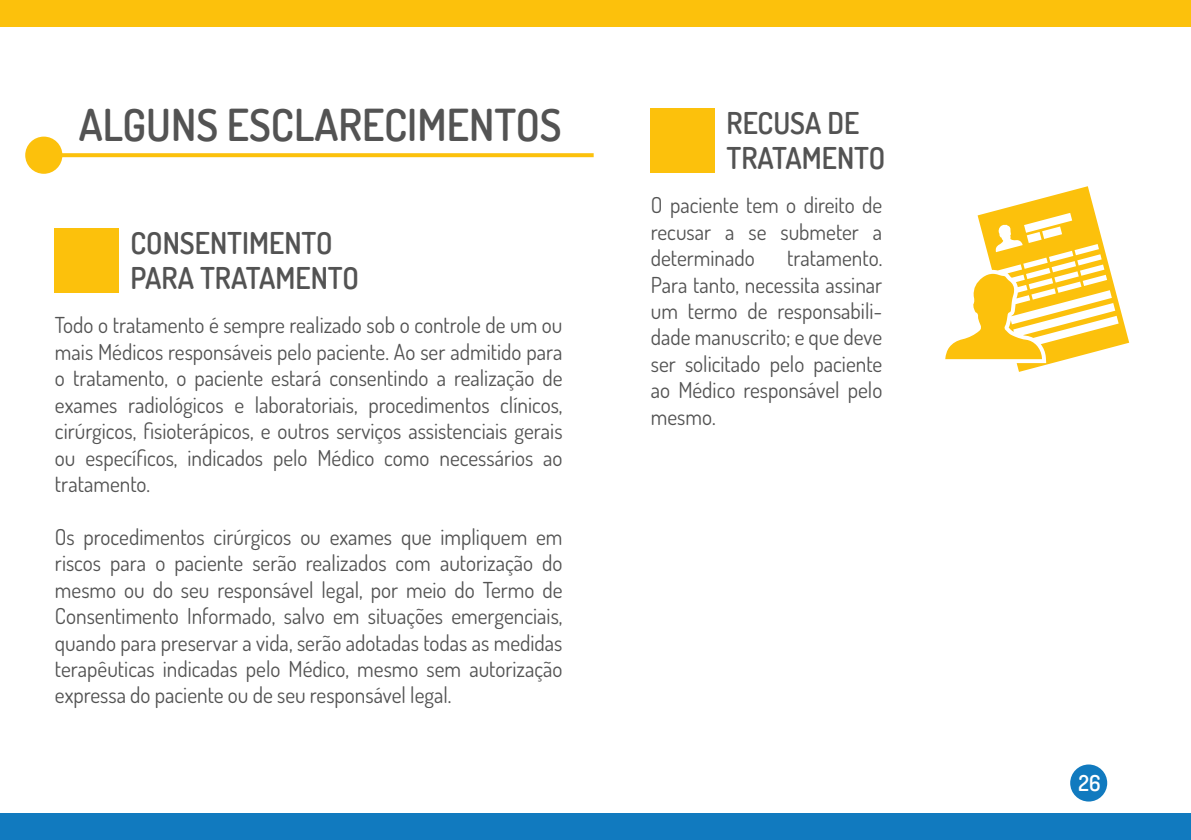
<style>
.page{position:relative;width:1191px;height:840px;background:#fff}
.page>*{position:absolute;margin:0;border:0;box-sizing:border-box;transform-origin:0 0}
.t1{font:600 44px "Dosis";color:#535353}
.t2{font:600 30px/35px "Dosis";color:#535353}
.t3{font:22px/26.4px "Dosis";color:#535353;text-align:justify}
.t4{font:600 22px "Dosis";color:#fff}
</style>
<div class="page">
<div style="left:25px;top:136px;width:37px;height:38px;background:#fcc10c;border-radius:50%"></div>
<svg style="left:62px;top:153px;width:531px;height:4px;background:#fcc317"></svg>
<div style="left:54px;top:228px;width:65px;height:65px;background:#fcc10c"></div>
<div style="left:650px;top:108px;width:65px;height:65px;background:#fcc10c"></div>
<svg style="left:945px;top:186px;width:184px;height:185px"></svg>
<div style="left:0;top:0;width:1191px;height:26px;background:#fcc10c"></div>
<div style="left:0;top:813px;width:1191px;height:26px;background:#117abf"></div>
<div style="left:1070px;top:764px;width:37px;height:37px;background:#117abf;border-radius:50%"></div>
<h1 class="t1" style="left:79px;top:96px;width:484px">ALGUNS ESCLARECIMENTOS</h1>
<h2 class="t2" style="left:130px;top:224px;width:230px">CONSENTIMENTO<br>PARA TRATAMENTO</h2>
<p class="t3" style="left:55px;top:311px;width:509px">Todo o tratamento é sempre realizado sob o controle de um ou mais Médicos responsáveis pelo paciente. Ao ser admitido para o tratamento, o paciente estará consentindo a realização de exames radiológicos e laboratoriais, procedimentos clínicos, cirúrgicos, fisioterápicos, e outros serviços assistenciais gerais ou específicos, indicados pelo Médico como necessários ao tratamento.</p>
<p class="t3" style="left:55px;top:522px;width:509px">Os procedimentos cirúrgicos ou exames que impliquem em riscos para o paciente serão realizados com autorização do mesmo ou do seu responsável legal, por meio do Termo de Consentimento Informado, salvo em situações emergenciais, quando para preservar a vida, serão adotadas todas as medidas terapêuticas indicadas pelo Médico, mesmo sem autorização expressa do paciente ou de seu responsável legal.</p>
<h2 class="t2" style="left:726px;top:104px;width:160px">RECUSA DE<br>TRATAMENTO</h2>
<p class="t3" style="left:651px;top:191px;width:233px">O paciente tem o direito de recusar a se submeter a determinado</p>
<p class="t3" style="left:651px;top:244px;width:233px;text-indent:136px">tratamento.<br>Para tanto, necessita assinar um termo de responsabili&shy;dade manuscrito; e que deve ser solicitado pelo paciente ao Médico responsável pelo mesmo.</p>
<p class="t4" style="left:1078px;top:767px;width:23px">26</p>
</div>
